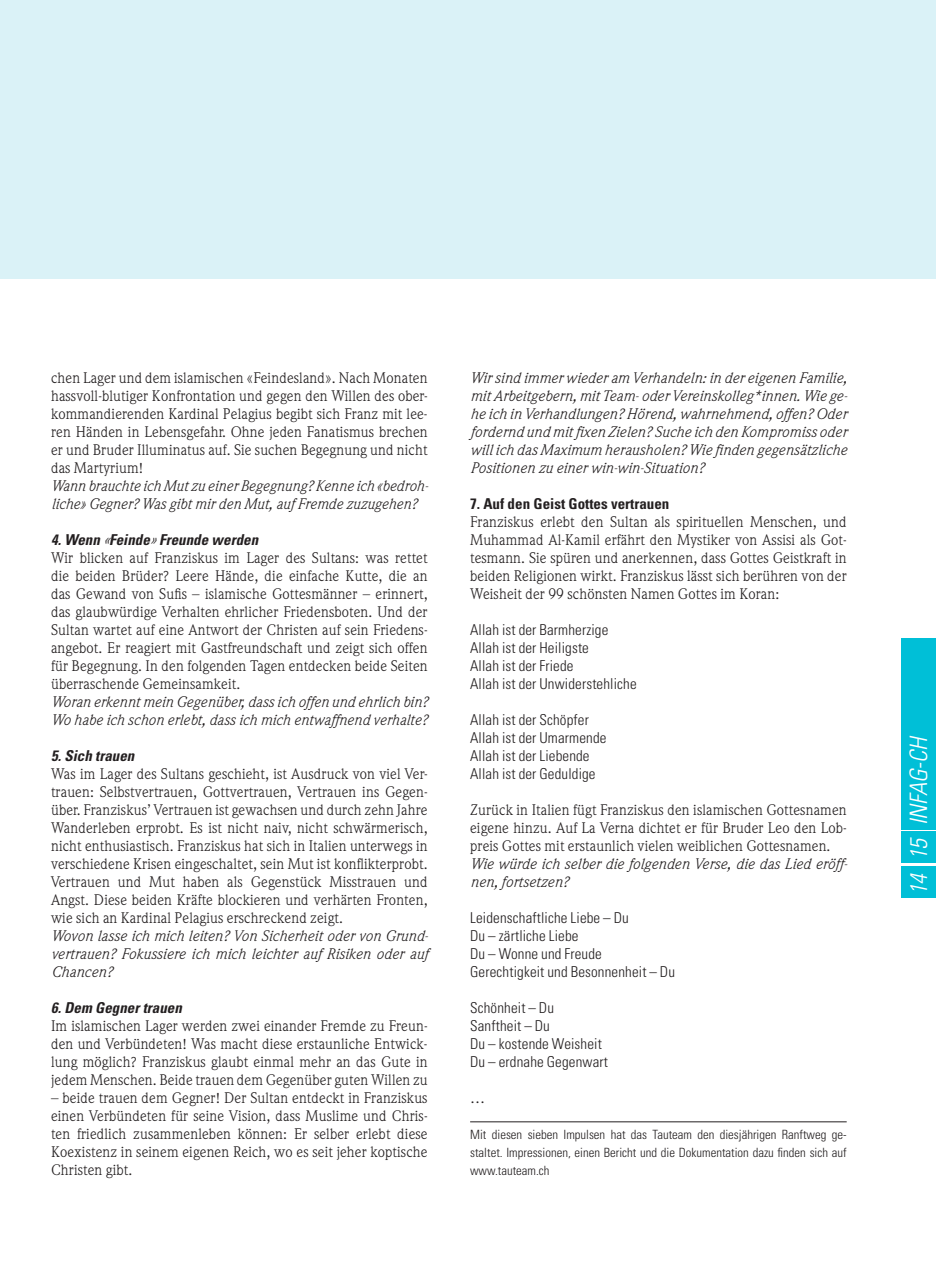
<style>
.page{position:relative;width:936px;height:1276px;background:#fff}
.page>*{position:absolute;margin:0;border:0;box-sizing:border-box;transform-origin:0 0}
.t1{font:italic 300 condensed 24px "Univers LT Std";color:#fff}
.t2{font:15px/18px "Weidemann Std";letter-spacing:.01em;color:#231f20;text-align:justify}
.t3{font:italic 15px/18px "Weidemann Std";letter-spacing:.01em;color:#231f20}
.t4{font:300 condensed 15px/18px "Univers LT Std";letter-spacing:.01em;color:#231f20}
.t5{font:italic 700 condensed 15px "Univers LT Std";color:#231f20}
.t6{font:700 condensed 15px "Univers LT Std";color:#231f20}
.t7{font:300 condensed 12.75px/18px "Univers LT Std";color:#231f20;text-align:justify}
.s1{font-weight:300}
</style>
<div class="page">
<div style="left:0;top:0;width:935px;height:278px;background:#daf2f7"></div>
<hr style="left:470px;top:1121px;width:376px;height:1px;background:#231f20">
<div style="left:901px;top:638px;width:34px;height:191px;background:#00bfd7"></div>
<div style="left:901px;top:865px;width:34px;height:32px;background:#00bfd7"></div>
<div style="left:901px;top:831px;width:34px;height:32px;background:#00bfd7"></div>
<p class="t2" style="left:51px;top:368px;width:378px">chen Lager und dem islamischen «Feindesland». Nach Monaten hassvoll-blutiger Konfrontation und gegen den Willen des ober&shy;kommandierenden Kardinal Pelagius begibt sich Franz mit lee&shy;ren Händen in Lebensgefahr. Ohne jeden Fanatismus brechen er und Bruder Illuminatus auf. Sie suchen Begegnung und nicht das Martyrium!</p>
<p class="t3" style="left:51px;top:476px;width:379px">Wann brauchte ich Mut zu einer Begegnung? Kenne ich «bedroh&shy;liche» Gegner? Was gibt mir den Mut, auf Fremde zuzugehen?</p>
<p class="t5" style="left:51px;top:530px;width:212px">4.Wenn <span class="s1">«</span>Feinde<span class="s1">»</span>Freunde werden</p>
<p class="t2" style="left:51px;top:548px;width:378px">Wir blicken auf Franziskus im Lager des Sultans: was rettet die beiden Brüder? Leere Hände, die einfache Kutte, die an das Gewand von Sufis – islamische Gottesmänner – erinnert, das glaubwürdige Verhalten ehrlicher Friedensboten. Und der Sultan wartet auf eine Antwort der Christen auf sein Friedens&shy;angebot. Er reagiert mit Gastfreundschaft und zeigt sich offen für Begegnung. In den folgenden Tagen entdecken beide Seiten überraschende Gemeinsamkeit.</p>
<p class="t3" style="left:51px;top:692px;width:378px">Woran erkennt mein Gegenüber, dass ich offen und ehrlich bin?<br>Wo habe ich schon erlebt, dass ich mich entwaffnend verhalte?</p>
<p class="t5" style="left:51px;top:746px;width:88px">5.Sich trauen</p>
<p class="t2" style="left:51px;top:764px;width:378px">Was im Lager des Sultans geschieht, ist Ausdruck von viel Ver&shy;trauen: Selbstvertrauen, Gottvertrauen, Vertrauen ins Gegen&shy;über. Franziskus’ Vertrauen ist gewachsen und durch zehn Jahre Wanderleben erprobt. Es ist nicht naiv, nicht schwärmerisch, nicht enthusiastisch. Franziskus hat sich in Italien unterwegs in verschiedene Krisen eingeschaltet, sein Mut ist konflikterprobt.<br>Vertrauen und Mut haben als Gegenstück Misstrauen und Angst. Diese beiden Kräfte blockieren und verhärten Fronten, wie sich an Kardinal Pelagius erschreckend zeigt.</p>
<p class="t3" style="left:51px;top:926px;width:379px;text-align:justify">Wovon lasse ich mich leiten? Von Sicherheit oder von Grund&shy;vertrauen? Fokussiere ich mich leichter auf Risiken oder auf Chancen?</p>
<p class="t5" style="left:51px;top:998px;width:136px">6.Dem Gegnertrauen</p>
<p class="t2" style="left:51px;top:1016px;width:378px">Im islamischen Lager werden zwei einander Fremde zu Freun&shy;den und Verbündeten! Was macht diese erstaunliche Entwick&shy;lung möglich? Franziskus glaubt einmal mehr an das Gute in jedem Menschen. Beide trauen dem Gegenüber guten Willen zu</p>
<p class="t2" style="left:51px;top:1088px;width:378px">– beide trauen dem Gegner! Der Sultan entdeckt in Franziskus einen Verbündeten für seine Vision, dass Muslime und Chris&shy;ten friedlich zusammenleben können: Er selber erlebt diese Koexistenz in seinem eigenen Reich, wo es seit jeher koptische Christen gibt.</p>
<p class="t3" style="left:470px;top:368px;width:379px;text-align:justify">Wir sind immer wieder am Verhandeln: in der eigenen Familie, mit Arbeitgebern, mit Team- oder Vereinskolleg*innen. Wie ge&shy;he ich in Verhandlungen? Hörend, wahrnehmend, offen? Oder fordernd und mit fixen Zielen? Suche ich den Kompromiss oder will ich das Maximum herausholen? Wie finden gegensätzliche Positionen zu einer win-win-Situation?</p>
<p class="t6" style="left:470px;top:494px;width:201px">7. Auf den Geist Gottes vertrauen</p>
<p class="t2" style="left:470px;top:512px;width:378px">Franziskus erlebt den Sultan als spirituellen Menschen, und Muhammad Al-Kamil erfährt den Mystiker von Assisi als Got&shy;tesmann. Sie spüren und anerkennen, dass Gottes Geistkraft in beiden Religionen wirkt. Franziskus lässt sich berühren von der Weisheit der 99 schönsten Namen Gottes im Koran:</p>
<p class="t4" style="left:470px;top:620px;width:168px">Allah ist der Barmherzige<br>Allah ist der Heiligste<br>Allah ist der Friede<br>Allah ist der Unwiderstehliche</p>
<p class="t4" style="left:470px;top:710px;width:138px">Allah ist der Schöpfer<br>Allah ist der Umarmende<br>Allah ist der Liebende<br>Allah ist der Geduldige</p>
<p class="t2" style="left:470px;top:800px;width:378px">Zurück in Italien fügt Franziskus den islamischen Gottesnamen eigene hinzu. Auf La Verna dichtet er für Bruder Leo den Lob&shy;preis Gottes mit erstaunlich vielen weiblichen Gottesnamen.</p>
<p class="t3" style="left:470px;top:854px;width:379px">Wie würde ich selber die folgenden Verse, die das Lied eröff&shy;nen, fortsetzen?</p>
<p class="t4" style="left:470px;top:908px;width:206px">Leidenschaftliche Liebe – Du<br>Du – zärtliche Liebe<br>Du – Wonne und Freude<br>Gerechtigkeit und Besonnenheit – Du</p>
<p class="t4" style="left:470px;top:998px;width:139px">Schönheit – Du<br>Sanftheit – Du<br>Du – kostende Weisheit<br>Du – erdnahe Gegenwart</p>
<p class="t2" style="left:470px;top:1088px;width:16px">…</p>
<p class="t7" style="left:470px;top:1125px;width:378px">Mit diesen sieben Impulsen hat das Tauteam den diesjährigen Ranftweg ge&shy;staltet. Impressionen, einen Bericht und die Dokumentation dazu finden sich auf www.tauteam.ch</p>
<h1 class="t1" style="left:904px;top:825px;width:91px;rotate:-90deg">INFAG-CH</h1>
<h1 class="t1" style="left:904px;top:895px;width:60px;rotate:-90deg">214 15</h1>
</div>
